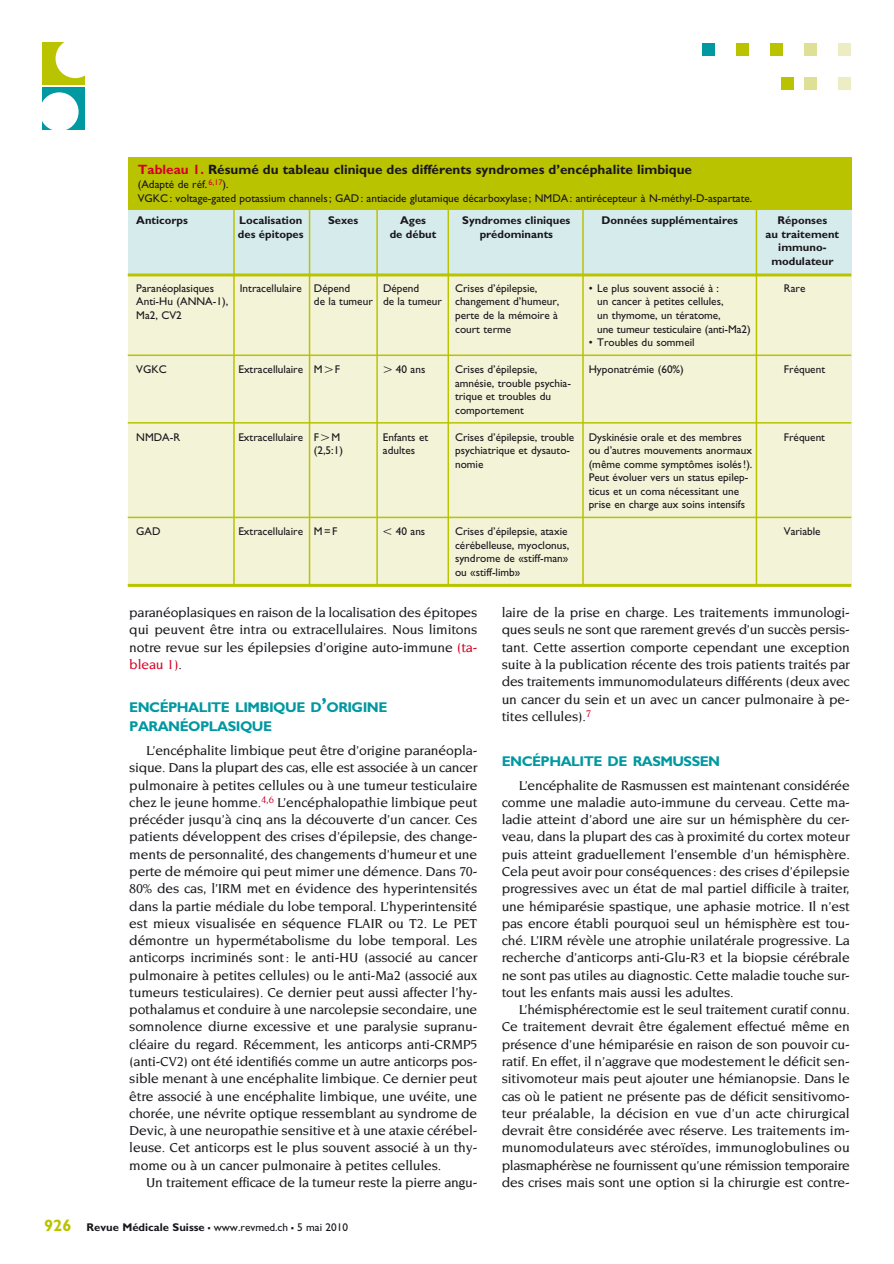
<style>
.page{position:relative;width:894px;height:1264px;background:#fff}
.page>*{position:absolute;margin:0;border:0;box-sizing:border-box;transform-origin:0 0}
.t1{font:700 14.1px/19.5px "Gill Sans";letter-spacing:-.035em;color:#0098a1}
.t2{font:500 13.95px/17.2px "Novarese";letter-spacing:-.01em;color:#1a171c;text-align:justify}
.t3{font:700 13.5px "Gill Sans";color:#1a171c}
.t4{font:11.25px/13.5px "Gill Sans";color:#1a171c}
.t5{font:700 11.25px/13.5px "Gill Sans";color:#1a171c;text-align:center}
.s1{color:#d40028}
.s2{font-family:"European Pi Two"}
.s3{font-size:20.25px}
.s4{font-weight:700;font-size:16.5px;color:#bac300}
.s5{font-weight:700}
.s6{font-weight:700;font-size:16.5px}
</style>
<div class="page">
<div style="left:838px;top:43px;width:12px;height:12px;background:#ecedc3"></div>
<div style="left:804px;top:43px;width:12px;height:12px;background:#dee096"></div>
<div style="left:770px;top:43px;width:12px;height:12px;background:#bac300"></div>
<div style="left:736px;top:43px;width:12px;height:12px;background:#bac300"></div>
<div style="left:702px;top:43px;width:12px;height:12px;background:#0098a1"></div>
<div style="left:838px;top:77px;width:12px;height:12px;background:#ecedc3"></div>
<div style="left:804px;top:77px;width:12px;height:12px;background:#dee096"></div>
<div style="left:780px;top:77px;width:13px;height:12px;background:#bac300"></div>
<div style="left:43px;top:43px;width:42px;height:42px;background:#bac300"></div>
<div style="left:56px;top:39px;width:39px;height:39px;background:#fff;border-radius:50%"></div>
<div style="left:43px;top:87px;width:42px;height:43px;background:#0098a1"></div>
<div style="left:40px;top:92px;width:39px;height:39px;background:#fff;border-radius:50%"></div>
<div style="left:128px;top:275px;width:722px;height:310px;background:#f2f3d7"></div>
<div style="left:128px;top:200px;width:722px;height:75px;background:#d6ecec"></div>
<hr style="left:128px;top:273px;width:722px;height:3px;background:#bac300">
<hr style="left:128px;top:354px;width:722px;height:2px;background:#bac300">
<hr style="left:128px;top:422px;width:722px;height:1px;background:#bac300">
<hr style="left:128px;top:516px;width:722px;height:2px;background:#bac300">
<hr style="left:233px;top:207px;width:2px;height:378px;background:#bac300">
<hr style="left:308px;top:207px;width:2px;height:378px;background:#bac300">
<hr style="left:376px;top:207px;width:1px;height:378px;background:#bac300">
<hr style="left:447px;top:207px;width:2px;height:378px;background:#bac300">
<hr style="left:582px;top:206px;width:1px;height:379px;background:#bac300">
<hr style="left:755px;top:206px;width:1px;height:379px;background:#bac300">
<hr style="left:128px;top:583px;width:722px;height:3px;background:#bac300">
<div style="left:128px;top:157px;width:722px;height:53px;background:#bac300"></div>
<p class="t3" style="left:138px;top:162px;width:555px"><span class="s1">Tableau 1.</span> Résumé du tableau clinique des différents syndromes d’encéphalite limbique</p>
<p class="t4" style="left:138px;top:177px;width:615px">(Adapté de réf.<sup>6,17</sup>).<br>VGKC: voltage-gated potassium channels; GAD: antiacide glutamique décarboxylase ; NMDA: antirécepteur à N-méthyl-D-aspartate.</p>
<p class="t5" style="left:136px;top:214px;width:53px">Anticorps</p>
<p class="t5" style="left:239px;top:214px;width:64px">Localisation</p>
<p class="t5" style="left:328px;top:214px;width:32px">Sexes</p>
<p class="t5" style="left:400px;top:214px;width:27px">Ages</p>
<p class="t5" style="left:462px;top:214px;width:110px">Syndromes cliniques</p>
<p class="t5" style="left:601px;top:214px;width:138px">Données supplémentaires</p>
<p class="t5" style="left:777px;top:214px;width:51px">Réponses</p>
<p class="t5" style="left:238px;top:227px;width:67px">des épitopes</p>
<p class="t5" style="left:389px;top:227px;width:48px">de début</p>
<p class="t5" style="left:479px;top:227px;width:75px">prédominants</p>
<p class="t5" style="left:765px;top:227px;width:75px">au traitement immuno&shy;modulateur</p>
<p class="t4" style="left:136px;top:281px;width:79px">Paranéoplasiques</p>
<p class="t4" style="left:240px;top:281px;width:112px">Intracellulaire Dépend</p>
<p class="t4" style="left:383px;top:281px;width:38px">Dépend</p>
<p class="t4" style="left:455px;top:281px;width:84px">Crises d’épilepsie,</p>
<p class="t4" style="left:588px;top:281px;width:132px">• Le plus souvent associé à :</p>
<p class="t4" style="left:783px;top:281px;width:23px">Rare</p>
<p class="t4" style="left:136px;top:295px;width:93px">Anti-Hu (ANNA-1),</p>
<p class="t4" style="left:314px;top:295px;width:247px">de la tumeur de la tumeur changement d’humeur,</p>
<p class="t4" style="left:597px;top:295px;width:128px">un cancer à petites cellules,</p>
<p class="t4" style="left:136px;top:308px;width:47px">Ma2, CV2</p>
<p class="t4" style="left:455px;top:308px;width:104px">perte de la mémoire à</p>
<p class="t4" style="left:597px;top:308px;width:125px">un thymome, un tératome,</p>
<p class="t4" style="left:455px;top:322px;width:58px">court terme</p>
<p class="t4" style="left:597px;top:322px;width:155px">une tumeur testiculaire (anti-Ma2)</p>
<p class="t4" style="left:588px;top:335px;width:107px">• Troubles du sommeil</p>
<p class="t4" style="left:136px;top:362px;width:32px">VGKC</p>
<p class="t4" style="left:238px;top:362px;width:103px">Extracellulaire M<span class="s2">L</span>F</p>
<p class="t4" style="left:383px;top:362px;width:44px"><span class="s2">L</span> 40 ans</p>
<p class="t4" style="left:455px;top:362px;width:84px">Crises d’épilepsie,</p>
<p class="t4" style="left:588px;top:362px;width:97px">Hyponatrémie (60%)</p>
<p class="t4" style="left:783px;top:362px;width:43px">Fréquent</p>
<p class="t4" style="left:455px;top:376px;width:117px">amnésie, trouble psychia&shy;trique et troubles du comportement</p>
<p class="t4" style="left:136px;top:430px;width:45px">NMDA-R</p>
<p class="t4" style="left:238px;top:430px;width:103px">Extracellulaire F<span class="s2">L</span>M</p>
<p class="t4" style="left:383px;top:430px;width:47px">Enfants et</p>
<p class="t4" style="left:455px;top:430px;width:121px">Crises d’épilepsie, trouble</p>
<p class="t4" style="left:588px;top:430px;width:154px">Dyskinésie orale et des membres</p>
<p class="t4" style="left:783px;top:430px;width:43px">Fréquent</p>
<p class="t4" style="left:314px;top:443px;width:31px">(2,5:1)</p>
<p class="t4" style="left:383px;top:443px;width:34px">adultes</p>
<p class="t4" style="left:455px;top:443px;width:117px">psychiatrique et dysauto-</p>
<p class="t4" style="left:588px;top:443px;width:165px">ou d’autres mouvements anormaux</p>
<p class="t4" style="left:455px;top:457px;width:30px">nomie</p>
<p class="t4" style="left:588px;top:457px;width:165px">(même comme symptômes isolés!).<br>Peut évoluer vers un status epilep&shy;ticus et un coma nécessitant une prise en charge aux soins intensifs</p>
<p class="t4" style="left:136px;top:524px;width:26px">GAD</p>
<p class="t4" style="left:238px;top:524px;width:100px">Extracellulaire M=F</p>
<p class="t4" style="left:383px;top:524px;width:44px"><span class="s2">l</span> 40 ans</p>
<p class="t4" style="left:455px;top:524px;width:114px">Crises d’épilepsie, ataxie</p>
<p class="t4" style="left:783px;top:524px;width:38px">Variable</p>
<p class="t4" style="left:455px;top:538px;width:116px;text-align:justify">cérébelleuse, myoclonus, syndrome de «stiff-man» ou «stiff-limb»</p>
<p class="t2" style="left:129px;top:603px;width:349px">paranéoplasiques en raison de la localisation des épitopes qui peuvent être intra ou extracellulaires. Nous limitons notre revue sur les épilepsies d’origine auto-immune <span class="s1">(ta&shy;bleau 1)</span>.</p>
<p class="t1" style="left:129px;top:697px;width:259px">ENCÉPHALITE LIMBIQUE D<span class="s3">’</span>ORIGINE<br>PARANÉOPLASIQUE</p>
<p class="t2" style="left:129px;top:741px;width:349px;text-indent:17px">L’encéphalite limbique peut être d’origine paranéopla&shy;sique. Dans la plupart des cas, elle est associée à un cancer pulmonaire à petites cellules ou à une tumeur testiculaire chez le jeune homme.<sup>4,6</sup> L’encéphalopathie limbique peut précéder jusqu’à cinq ans la découverte d’un cancer. Ces patients développent des crises d’épilepsie, des change&shy;ments de personnalité, des changements d’humeur et une perte de mémoire qui peut mimer une démence. Dans 70- 80% des cas, l’IRM met en évidence des hyperintensités dans la partie médiale du lobe temporal. L’hyperintensité est mieux visualisée en séquence FLAIR ou T2. Le PET démontre un hypermétabolisme du lobe temporal. Les anticorps incriminés sont: le anti-HU (associé au cancer pulmonaire à petites cellules) ou le anti-Ma2 (associé aux tumeurs testiculaires). Ce dernier peut aussi affecter l’hy&shy;pothalamus et conduire à une narcolepsie secondaire, une somnolence diurne excessive et une paralysie supranu&shy;cléaire du regard. Récemment, les anticorps anti-CRMP5 (anti-CV2) ont été identifiés comme un autre anticorps pos&shy;sible menant à une encéphalite limbique. Ce dernier peut être associé à une encéphalite limbique, une uvéite, une chorée, une névrite optique ressemblant au syndrome de Devic, à une neuropathie sensitive et à une ataxie cérébel&shy;leuse. Cet anticorps est le plus souvent associé à un thy&shy;mome ou à un cancer pulmonaire à petites cellules.</p>
<p class="t2" style="left:146px;top:1173px;width:331px">Un traitement efficace de la tumeur reste la pierre angu-</p>
<p class="t4" style="left:44px;top:1220px;width:305px"><span class="s4">926</span> <span class="s5">Revue Médicale Suisse</span> <span class="s6">–</span> www.revmed.ch <span class="s6">–</span> 5 mai 2010</p>
<p class="t2" style="left:501px;top:603px;width:349px">laire de la prise en charge. Les traitements immunologi&shy;ques seuls ne sont que rarement grevés d’un succès persis&shy;tant. Cette assertion comporte cependant une exception suite à la publication récente des trois patients traités par des traitements immunomodulateurs différents (deux avec un cancer du sein et un avec un cancer pulmonaire à pe&shy;tites cellules).<sup>7</sup></p>
<p class="t1" style="left:501px;top:751px;width:220px">ENCÉPHALITE DE RASMUSSEN</p>
<p class="t2" style="left:501px;top:776px;width:349px;text-indent:17px">L’encéphalite de Rasmussen est maintenant considérée comme une maladie auto-immune du cerveau. Cette ma&shy;ladie atteint d’abord une aire sur un hémisphère du cer&shy;veau, dans la plupart des cas à proximité du cortex moteur puis atteint graduellement l’ensemble d’un hémisphère.<br>Cela peut avoir pour conséquences: des crises d’épilepsie progressives avec un état de mal partiel difficile à traiter, une hémiparésie spastique, une aphasie motrice. Il n’est pas encore établi pourquoi seul un hémisphère est tou&shy;ché. L’IRM révèle une atrophie unilatérale progressive. La recherche d’anticorps anti-Glu-R3 et la biopsie cérébrale ne sont pas utiles au diagnostic. Cette maladie touche sur&shy;tout les enfants mais aussi les adultes.</p>
<p class="t2" style="left:501px;top:1000px;width:349px;text-indent:17px">L’hémisphérectomie est le seul traitement curatif connu.<br>Ce traitement devrait être également effectué même en présence d’une hémiparésie en raison de son pouvoir cu&shy;ratif. En effet, il n’aggrave que modestement le déficit sen&shy;sitivomoteur mais peut ajouter une hémianopsie. Dans le cas où le patient ne présente pas de déficit sensitivomo&shy;teur préalable, la décision en vue d’un acte chirurgical devrait être considérée avec réserve. Les traitements im&shy;munomodulateurs avec stéroïdes, immunoglobulines ou plasmaphérèse ne fournissent qu’une rémission temporaire des crises mais sont une option si la chirurgie est contre-</p>
</div>
